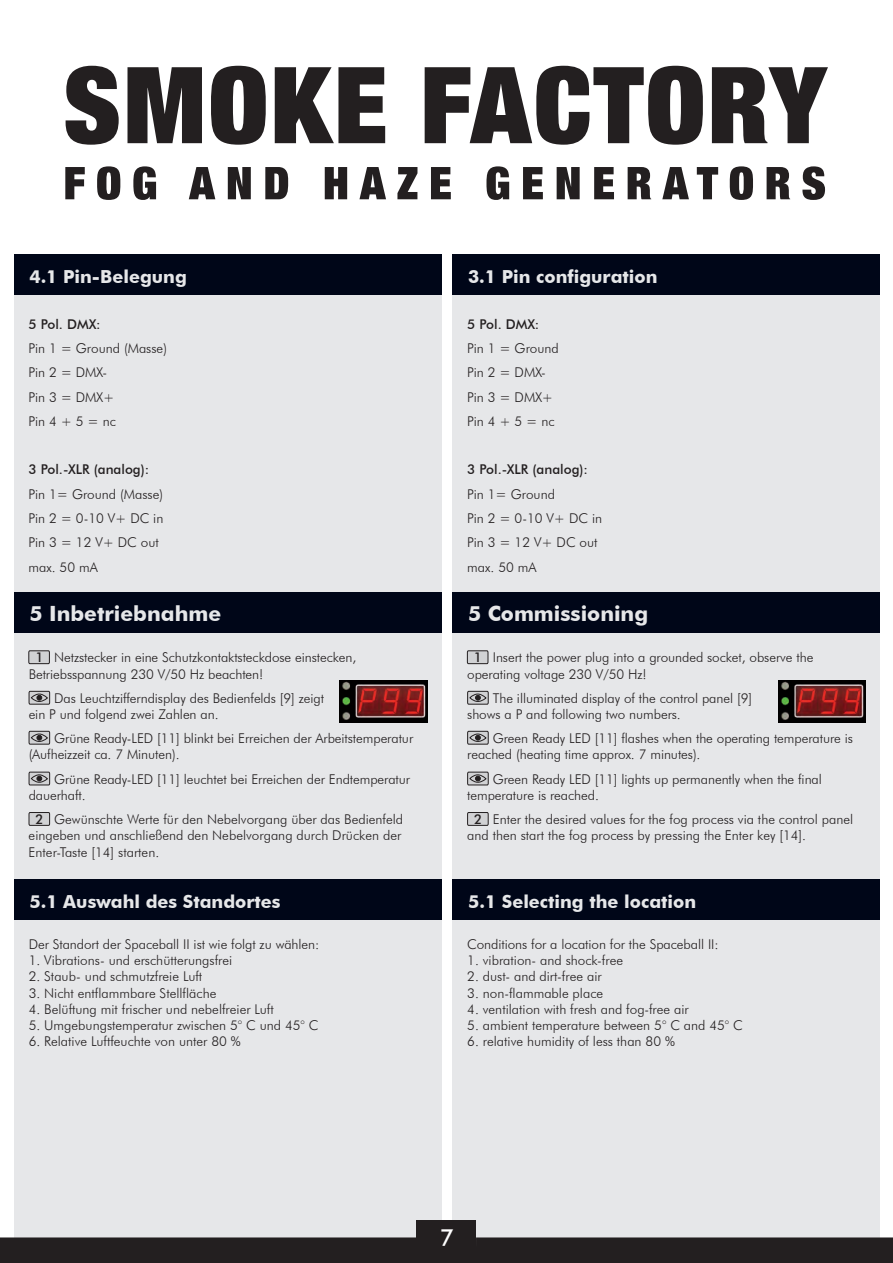
<style>
.page{position:relative;width:893px;height:1263px;background:#fff}
.page>*{position:absolute;margin:0;border:0;box-sizing:border-box;transform-origin:0 0}
.t1{font:500 23.7px "Futura BT";color:#fff}
.t2{font:700 21px "Futura Md BT";color:#e6e7e9}
.t3{font:700 18px "Futura Md BT";color:#e6e7e9}
.t4{font:300 13.5px/24.3px "Futura BT";letter-spacing:-.005em;color:#231f20}
.t5{font:500 13.5px "Futura BT";color:#231f20}
</style>
<div class="page">
<div style="left:14px;top:254px;width:428px;height:989px;background:#e6e7e9"></div>
<div style="left:453px;top:254px;width:427px;height:989px;background:#e6e7e9"></div>
<div style="left:417px;top:1220px;width:59px;height:43px;background:#231f20"></div>
<div style="left:14px;top:254px;width:428px;height:41px;background:#000618"></div>
<div style="left:453px;top:254px;width:427px;height:41px;background:#000618"></div>
<div style="left:14px;top:592px;width:428px;height:41px;background:#000618"></div>
<div style="left:453px;top:592px;width:427px;height:41px;background:#000618"></div>
<div style="left:453px;top:879px;width:427px;height:41px;background:#000618"></div>
<svg style="left:28px;top:650px;width:22px;height:14px"></svg>
<svg style="left:66px;top:66px;width:53px;height:79px"></svg>
<svg style="left:127px;top:67px;width:75px;height:76px;background:#464243"></svg>
<svg style="left:211px;top:66px;width:55px;height:79px"></svg>
<svg style="left:275px;top:67px;width:110px;height:76px"></svg>
<svg style="left:425px;top:66px;width:278px;height:79px"></svg>
<svg style="left:712px;top:67px;width:116px;height:76px"></svg>
<svg style="left:65px;top:167px;width:20px;height:32px"></svg>
<svg style="left:97px;top:166px;width:23px;height:34px"></svg>
<svg style="left:133px;top:166px;width:23px;height:34px"></svg>
<svg style="left:189px;top:167px;width:26px;height:32px"></svg>
<svg style="left:228px;top:167px;width:23px;height:32px"></svg>
<svg style="left:265px;top:167px;width:23px;height:32px"></svg>
<svg style="left:325px;top:167px;width:22px;height:32px"></svg>
<svg style="left:359px;top:167px;width:27px;height:32px"></svg>
<svg style="left:397px;top:167px;width:20px;height:32px"></svg>
<svg style="left:431px;top:167px;width:20px;height:32px"></svg>
<svg style="left:486px;top:166px;width:23px;height:34px"></svg>
<svg style="left:523px;top:167px;width:20px;height:32px"></svg>
<svg style="left:557px;top:167px;width:23px;height:32px"></svg>
<svg style="left:594px;top:167px;width:20px;height:32px"></svg>
<svg style="left:628px;top:167px;width:23px;height:32px"></svg>
<svg style="left:662px;top:167px;width:27px;height:32px"></svg>
<svg style="left:697px;top:167px;width:21px;height:32px"></svg>
<svg style="left:730px;top:166px;width:23px;height:34px"></svg>
<svg style="left:767px;top:167px;width:23px;height:32px"></svg>
<svg style="left:802px;top:166px;width:23px;height:34px"></svg>
<svg style="left:28px;top:812px;width:22px;height:14px"></svg>
<svg style="left:28px;top:690px;width:23px;height:15px"></svg>
<svg style="left:28px;top:730px;width:23px;height:15px"></svg>
<svg style="left:28px;top:771px;width:23px;height:15px"></svg>
<div style="left:14px;top:879px;width:428px;height:41px;background:#000618"></div>
<img style="left:340px;top:681px;width:87px;height:41px">
<svg style="left:466px;top:650px;width:23px;height:14px"></svg>
<svg style="left:467px;top:812px;width:22px;height:14px"></svg>
<svg style="left:467px;top:690px;width:22px;height:15px"></svg>
<svg style="left:467px;top:730px;width:22px;height:15px"></svg>
<svg style="left:467px;top:771px;width:22px;height:15px"></svg>
<img style="left:778px;top:681px;width:88px;height:41px">
<div style="left:0;top:1237px;width:893px;height:26px;background:#231f20"></div>
<h3 class="t3" style="left:29px;top:266px;width:159px">4.1 Pin-Belegung</h3>
<h3 class="t3" style="left:468px;top:266px;width:191px">3.1 Pin configuration</h3>
<p class="t5" style="left:29px;top:316px;width:74px">5 Pol. DMX:</p>
<p class="t4" style="left:29px;top:336px;width:140px">Pin 1 = Ground (Masse)<br>Pin 2 = DMX-<br>Pin 3 = DMX+<br>Pin 4 + 5 = nc</p>
<p class="t5" style="left:29px;top:461px;width:122px">3 Pol.-XLR (analog):</p>
<p class="t4" style="left:29px;top:482px;width:136px">Pin 1= Ground (Masse)<br>Pin 2 = 0-10 V+ DC in<br>Pin 3 = 12 V+ DC out max. 50 mA</p>
<p class="t5" style="left:467px;top:316px;width:74px">5 Pol. DMX:</p>
<p class="t4" style="left:467px;top:336px;width:93px">Pin 1 = Ground<br>Pin 2 = DMX-<br>Pin 3 = DMX+<br>Pin 4 + 5 = nc</p>
<p class="t5" style="left:467px;top:461px;width:122px">3 Pol.-XLR (analog):</p>
<p class="t4" style="left:467px;top:482px;width:136px">Pin 1= Ground<br>Pin 2 = 0-10 V+ DC in<br>Pin 3 = 12 V+ DC out max. 50 mA</p>
<h2 class="t2" style="left:29px;top:601px;width:193px">5 Inbetriebnahme</h2>
<h2 class="t2" style="left:468px;top:601px;width:182px">5 Commissioning</h2>
<p class="t4" style="left:29px;top:649px;width:329px;line-height:16.2px;text-indent:26px">Netzstecker in eine Schutzkontaktsteckdose einstecken,<br>Betriebsspannung 230 V/50 Hz beachten!</p>
<p class="t4" style="left:29px;top:690px;width:297px;line-height:16.2px;text-indent:26px">Das Leuchtzifferndisplay des Bedienfelds [9] zeigt ein P und folgend zwei Zahlen an.</p>
<p class="t4" style="left:29px;top:730px;width:386px;line-height:16.2px;text-indent:26px">Grüne Ready-LED [11] blinkt bei Erreichen der Arbeitstemperatur (Aufheizzeit ca. 7 Minuten).</p>
<p class="t4" style="left:29px;top:771px;width:383px;line-height:16.2px;text-indent:26px">Grüne Ready-LED [11] leuchtet bei Erreichen der Endtemperatur dauerhaft.</p>
<p class="t4" style="left:29px;top:811px;width:376px;line-height:16.2px;text-indent:26px">Gewünschte Werte für den Nebelvorgang über das Bedienfeld eingeben und anschließend den Nebelvorgang durch Drücken der<br>Enter-Taste [14] starten.</p>
<p class="t4" style="left:467px;top:649px;width:348px;line-height:16.2px;text-indent:26px">Insert the power plug into a grounded socket, observe the operating voltage 230 V/50 Hz!</p>
<p class="t4" style="left:467px;top:690px;width:286px;line-height:16.2px;text-indent:26px">The illuminated display of the control panel [9] shows a P and following two numbers.</p>
<p class="t4" style="left:467px;top:730px;width:387px;line-height:16.2px;text-indent:26px">Green Ready LED [11] flashes when the operating temperature is reached (heating time approx. 7 minutes).</p>
<p class="t4" style="left:467px;top:771px;width:356px;line-height:16.2px;text-indent:26px">Green Ready LED [11] lights up permanently when the final temperature is reached.</p>
<p class="t4" style="left:467px;top:811px;width:387px;line-height:16.2px;text-indent:26px">Enter the desired values for the fog process via the control panel and then start the fog process by pressing the Enter key [14].</p>
<p class="t5" style="left:35px;top:649px;width:10px">1</p>
<p class="t5" style="left:474px;top:649px;width:10px">1</p>
<p class="t5" style="left:36px;top:810px;width:10px">2</p>
<p class="t5" style="left:474px;top:810px;width:10px">2</p>
<h3 class="t3" style="left:30px;top:891px;width:253px">5.1 Auswahl des Standortes</h3>
<p class="t4" style="left:29px;top:932px;width:292px">Der Standort der Spaceball II ist wie folgt zu wählen:</p>
<p class="t4" style="left:29px;top:948px;width:205px">1. Vibrations- und erschütterungsfrei</p>
<p class="t4" style="left:29px;top:964px;width:175px">2. Staub- und schmutzfreie Luft</p>
<p class="t4" style="left:29px;top:980px;width:189px">3. Nicht entflammbare Stellfläche</p>
<p class="t4" style="left:29px;top:997px;width:247px">4. Belüftung mit frischer und nebelfreier Luft</p>
<p class="t4" style="left:29px;top:1013px;width:291px">5. Umgebungstemperatur zwischen 5° C und 45° C</p>
<p class="t4" style="left:29px;top:1029px;width:214px">6. Relative Luftfeuchte von unter 80 %</p>
<h3 class="t3" style="left:468px;top:891px;width:230px">5.1 Selecting the location</h3>
<p class="t4" style="left:467px;top:932px;width:253px">Conditions for a location for the Spaceball II:</p>
<p class="t4" style="left:467px;top:948px;width:157px">1. vibration- and shock-free</p>
<p class="t4" style="left:467px;top:964px;width:136px">2. dust- and dirt-free air</p>
<p class="t4" style="left:467px;top:980px;width:137px">3. non-flammable place</p>
<p class="t4" style="left:467px;top:997px;width:223px">4. ventilation with fresh and fog-free air</p>
<p class="t4" style="left:467px;top:1013px;width:277px">5. ambient temperature between 5° C and 45° C</p>
<p class="t4" style="left:467px;top:1029px;width:209px">6. relative humidity of less than 80 %</p>
<h1 class="t1" style="left:440px;top:1223px;width:16px">7</h1>
</div>
